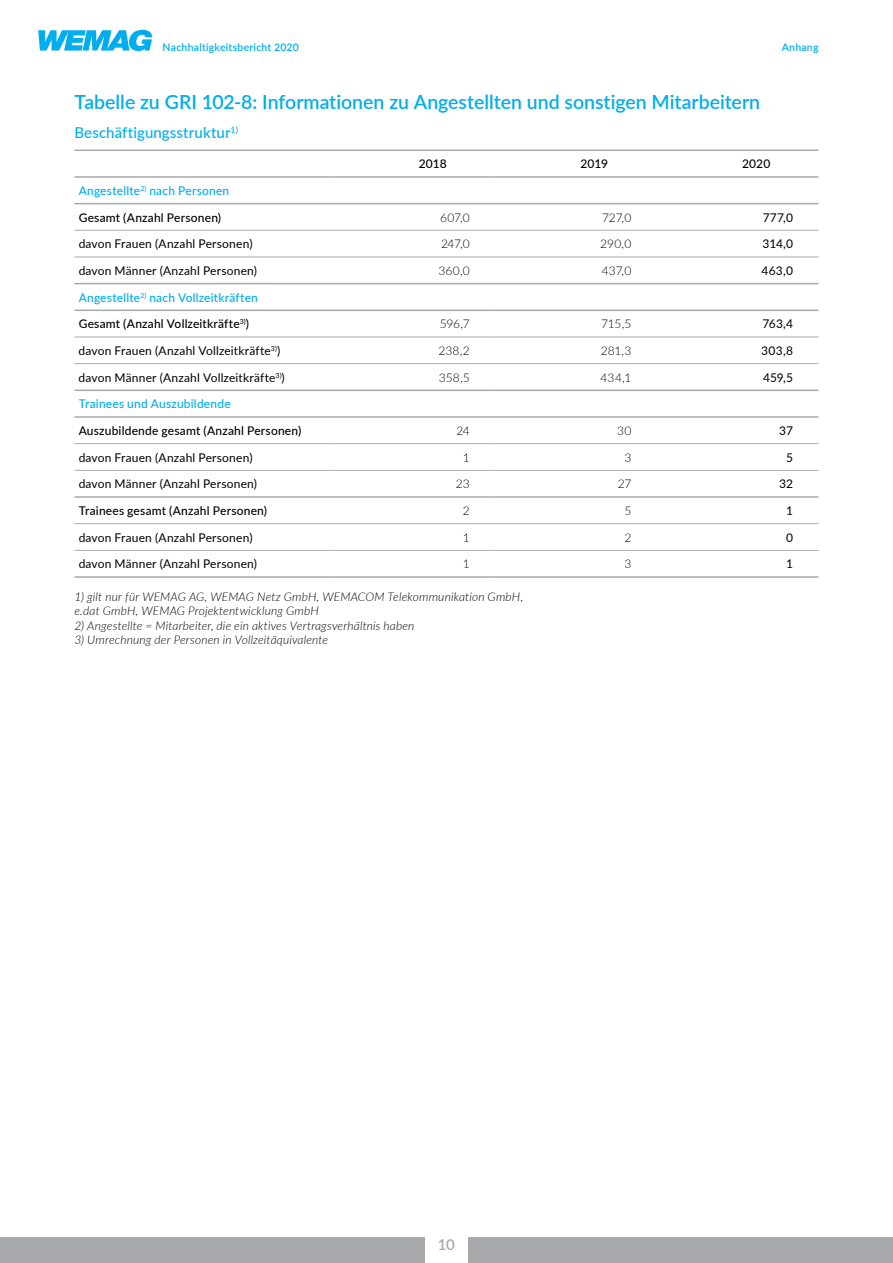
<style>
.page{position:relative;width:893px;height:1263px;background:#fff}
.page>*{position:absolute;margin:0;border:0;box-sizing:border-box;transform-origin:0 0}
.t1{font:600 19.5px "Lato";color:#00aeef}
.t2{font:500 15px "Lato";letter-spacing:.005em;color:#00aeef}
.t3{font:600 15px "Lato";color:#a7a9ac}
.t4{font:12px "Lato";letter-spacing:.015em;color:#000}
.t5{font:italic 300 12px/14.4px "Lato";letter-spacing:.015em;color:#000}
.t6{font:500 12px "Lato";letter-spacing:.015em;color:#000}
.t7{font:500 12px "Lato";letter-spacing:.015em;color:#00aeef}
.t8{font:300 12px "Lato";letter-spacing:-.005em;color:#000}
.t9{font:600 10.5px "Lato";letter-spacing:.02em;color:#00aeef}
</style>
<div class="page">
<div style="left:0;top:1237px;width:893px;height:26px;background:#a7a9ac"></div>
<svg style="left:38px;top:30px;width:114px;height:21px"></svg>
<div style="left:425px;top:1237px;width:43px;height:26px;background:#fff"></div>
<hr style="left:74px;top:150px;width:260px;height:1px;background:#a7a9ac">
<hr style="left:334px;top:150px;width:161px;height:1px;background:#a7a9ac">
<hr style="left:495px;top:150px;width:162px;height:1px;background:#a7a9ac">
<hr style="left:657px;top:150px;width:162px;height:1px;background:#a7a9ac">
<hr style="left:74px;top:230px;width:260px;height:1px;background:#a7a9ac">
<hr style="left:334px;top:230px;width:161px;height:1px;background:#a7a9ac">
<hr style="left:495px;top:230px;width:162px;height:1px;background:#a7a9ac">
<hr style="left:657px;top:230px;width:162px;height:1px;background:#a7a9ac">
<hr style="left:74px;top:257px;width:260px;height:1px;background:#a7a9ac">
<hr style="left:334px;top:257px;width:161px;height:1px;background:#a7a9ac">
<hr style="left:495px;top:257px;width:162px;height:1px;background:#a7a9ac">
<hr style="left:657px;top:257px;width:162px;height:1px;background:#a7a9ac">
<hr style="left:74px;top:337px;width:260px;height:1px;background:#a7a9ac">
<hr style="left:334px;top:337px;width:161px;height:1px;background:#a7a9ac">
<hr style="left:495px;top:337px;width:162px;height:1px;background:#a7a9ac">
<hr style="left:657px;top:337px;width:162px;height:1px;background:#a7a9ac">
<hr style="left:74px;top:363px;width:260px;height:1px;background:#a7a9ac">
<hr style="left:334px;top:363px;width:161px;height:1px;background:#a7a9ac">
<hr style="left:495px;top:363px;width:162px;height:1px;background:#a7a9ac">
<hr style="left:657px;top:363px;width:162px;height:1px;background:#a7a9ac">
<hr style="left:74px;top:443px;width:260px;height:1px;background:#a7a9ac">
<hr style="left:334px;top:443px;width:161px;height:1px;background:#a7a9ac">
<hr style="left:495px;top:443px;width:162px;height:1px;background:#a7a9ac">
<hr style="left:657px;top:443px;width:162px;height:1px;background:#a7a9ac">
<hr style="left:74px;top:470px;width:260px;height:1px;background:#a7a9ac">
<hr style="left:334px;top:470px;width:161px;height:1px;background:#a7a9ac">
<hr style="left:495px;top:470px;width:162px;height:1px;background:#a7a9ac">
<hr style="left:657px;top:470px;width:162px;height:1px;background:#a7a9ac">
<hr style="left:74px;top:523px;width:260px;height:1px;background:#a7a9ac">
<hr style="left:334px;top:523px;width:161px;height:1px;background:#a7a9ac">
<hr style="left:495px;top:523px;width:162px;height:1px;background:#a7a9ac">
<hr style="left:657px;top:523px;width:162px;height:1px;background:#a7a9ac">
<hr style="left:74px;top:550px;width:260px;height:1px;background:#a7a9ac">
<hr style="left:334px;top:550px;width:161px;height:1px;background:#a7a9ac">
<hr style="left:495px;top:550px;width:162px;height:1px;background:#a7a9ac">
<hr style="left:657px;top:550px;width:162px;height:1px;background:#a7a9ac">
<hr style="left:74px;top:176px;width:260px;height:2px;background:#a7a9ac">
<hr style="left:334px;top:176px;width:161px;height:2px;background:#a7a9ac">
<hr style="left:495px;top:176px;width:162px;height:2px;background:#a7a9ac">
<hr style="left:657px;top:176px;width:162px;height:2px;background:#a7a9ac">
<hr style="left:74px;top:283px;width:260px;height:1px;background:#a7a9ac">
<hr style="left:334px;top:283px;width:161px;height:1px;background:#a7a9ac">
<hr style="left:495px;top:283px;width:162px;height:1px;background:#a7a9ac">
<hr style="left:657px;top:283px;width:162px;height:1px;background:#a7a9ac">
<hr style="left:74px;top:390px;width:260px;height:1px;background:#a7a9ac">
<hr style="left:334px;top:390px;width:161px;height:1px;background:#a7a9ac">
<hr style="left:495px;top:390px;width:162px;height:1px;background:#a7a9ac">
<hr style="left:657px;top:390px;width:162px;height:1px;background:#a7a9ac">
<hr style="left:74px;top:203px;width:260px;height:1px;background:#a7a9ac">
<hr style="left:334px;top:203px;width:161px;height:1px;background:#a7a9ac">
<hr style="left:495px;top:203px;width:162px;height:1px;background:#a7a9ac">
<hr style="left:657px;top:203px;width:162px;height:1px;background:#a7a9ac">
<hr style="left:74px;top:310px;width:260px;height:1px;background:#a7a9ac">
<hr style="left:334px;top:310px;width:161px;height:1px;background:#a7a9ac">
<hr style="left:495px;top:310px;width:162px;height:1px;background:#a7a9ac">
<hr style="left:657px;top:310px;width:162px;height:1px;background:#a7a9ac">
<hr style="left:74px;top:416px;width:260px;height:2px;background:#a7a9ac">
<hr style="left:334px;top:416px;width:161px;height:2px;background:#a7a9ac">
<hr style="left:495px;top:416px;width:162px;height:2px;background:#a7a9ac">
<hr style="left:657px;top:416px;width:162px;height:2px;background:#a7a9ac">
<hr style="left:74px;top:496px;width:260px;height:2px;background:#a7a9ac">
<hr style="left:334px;top:496px;width:161px;height:2px;background:#a7a9ac">
<hr style="left:495px;top:496px;width:162px;height:2px;background:#a7a9ac">
<hr style="left:657px;top:496px;width:162px;height:2px;background:#a7a9ac">
<hr style="left:74px;top:576px;width:260px;height:2px;background:#a7a9ac">
<hr style="left:334px;top:576px;width:161px;height:2px;background:#a7a9ac">
<hr style="left:495px;top:576px;width:162px;height:2px;background:#a7a9ac">
<hr style="left:657px;top:576px;width:162px;height:2px;background:#a7a9ac">
<p class="t9" style="left:163px;top:39px;width:138px">Nachhaltigkeitsbericht 2020</p>
<p class="t9" style="left:782px;top:39px;width:38px">Anhang</p>
<h1 class="t1" style="left:74px;top:88px;width:687px">Tabelle zu GRI 102-8: Informationen zu Angestellten und sonstigen Mitarbeitern</h1>
<p class="t2" style="left:74px;top:121px;width:165px">Beschäftigungsstruktur<sup>1)</sup></p>
<p class="t6" style="left:419px;top:155px;width:29px">2018</p>
<p class="t6" style="left:580px;top:155px;width:29px">2019</p>
<p class="t6" style="left:742px;top:155px;width:30px">2020</p>
<p class="t7" style="left:79px;top:182px;width:152px">Angestellte<sup>2)</sup> nach Personen</p>
<p class="t6" style="left:79px;top:209px;width:144px">Gesamt (Anzahl Personen)</p>
<p class="t8" style="left:440px;top:209px;width:31px">607,0</p>
<p class="t8" style="left:602px;top:209px;width:31px">727,0</p>
<p class="t4" style="left:763px;top:209px;width:32px">777,0</p>
<p class="t4" style="left:79px;top:235px;width:175px">davon Frauen (Anzahl Personen)</p>
<p class="t8" style="left:441px;top:236px;width:30px">247,0</p>
<p class="t8" style="left:600px;top:236px;width:33px">290,0</p>
<p class="t4" style="left:763px;top:235px;width:32px">314,0</p>
<p class="t4" style="left:79px;top:262px;width:180px">davon Männer (Anzahl Personen)</p>
<p class="t8" style="left:438px;top:262px;width:33px">360,0</p>
<p class="t8" style="left:602px;top:262px;width:31px">437,0</p>
<p class="t4" style="left:761px;top:262px;width:33px">463,0</p>
<p class="t7" style="left:79px;top:289px;width:181px">Angestellte<sup>2)</sup> nach Vollzeitkräften</p>
<p class="t6" style="left:79px;top:315px;width:172px">Gesamt (Anzahl Vollzeitkräfte<sup>3)</sup>)</p>
<p class="t8" style="left:440px;top:316px;width:31px">596,7</p>
<p class="t8" style="left:601px;top:316px;width:32px">715,5</p>
<p class="t4" style="left:762px;top:315px;width:32px">763,4</p>
<p class="t4" style="left:79px;top:342px;width:203px">davon Frauen (Anzahl Vollzeitkräfte<sup>3)</sup>)</p>
<p class="t8" style="left:438px;top:342px;width:33px">238,2</p>
<p class="t8" style="left:601px;top:342px;width:32px">281,3</p>
<p class="t4" style="left:761px;top:342px;width:33px">303,8</p>
<p class="t4" style="left:79px;top:369px;width:208px">davon Männer (Anzahl Vollzeitkräfte<sup>3)</sup>)</p>
<p class="t8" style="left:439px;top:369px;width:32px">358,5</p>
<p class="t8" style="left:600px;top:369px;width:33px">434,1</p>
<p class="t4" style="left:763px;top:369px;width:31px">459,5</p>
<p class="t7" style="left:79px;top:395px;width:154px">Trainees und Auszubildende</p>
<p class="t6" style="left:79px;top:422px;width:224px">Auszubildende gesamt (Anzahl Personen)</p>
<p class="t8" style="left:456px;top:422px;width:15px">24</p>
<p class="t8" style="left:617px;top:422px;width:16px">30</p>
<p class="t4" style="left:779px;top:422px;width:15px">37</p>
<p class="t4" style="left:79px;top:449px;width:175px">davon Frauen (Anzahl Personen)</p>
<p class="t8" style="left:463px;top:449px;width:8px">1</p>
<p class="t8" style="left:624px;top:449px;width:8px">3</p>
<p class="t4" style="left:786px;top:449px;width:8px">5</p>
<p class="t4" style="left:79px;top:475px;width:180px">davon Männer (Anzahl Personen)</p>
<p class="t8" style="left:456px;top:476px;width:15px">23</p>
<p class="t8" style="left:618px;top:476px;width:15px">27</p>
<p class="t4" style="left:779px;top:475px;width:15px">32</p>
<p class="t6" style="left:79px;top:502px;width:190px">Trainees gesamt (Anzahl Personen)</p>
<p class="t8" style="left:463px;top:502px;width:8px">2</p>
<p class="t8" style="left:624px;top:502px;width:8px">5</p>
<p class="t4" style="left:786px;top:502px;width:8px">1</p>
<p class="t4" style="left:79px;top:529px;width:175px">davon Frauen (Anzahl Personen)</p>
<p class="t8" style="left:463px;top:529px;width:8px">1</p>
<p class="t8" style="left:624px;top:529px;width:8px">2</p>
<p class="t4" style="left:786px;top:529px;width:8px">0</p>
<p class="t4" style="left:79px;top:555px;width:180px">davon Männer (Anzahl Personen)</p>
<p class="t8" style="left:463px;top:556px;width:8px">1</p>
<p class="t8" style="left:624px;top:556px;width:8px">3</p>
<p class="t4" style="left:786px;top:555px;width:8px">1</p>
<p class="t5" style="left:74px;top:589px;width:450px">1) gilt nur für WEMAG AG, WEMAG Netz GmbH, WEMACOM Telekommunikation GmbH, e.dat GmbH, WEMAG Projektentwicklung GmbH</p>
<p class="t5" style="left:74px;top:618px;width:342px">2) Angestellte = Mitarbeiter, die ein aktives Vertragsverhältnis haben</p>
<p class="t5" style="left:74px;top:632px;width:255px">3) Umrechnung der Personen in Vollzeitäquivalente</p>
<p class="t3" style="left:438px;top:1233px;width:19px">10</p>
</div>
